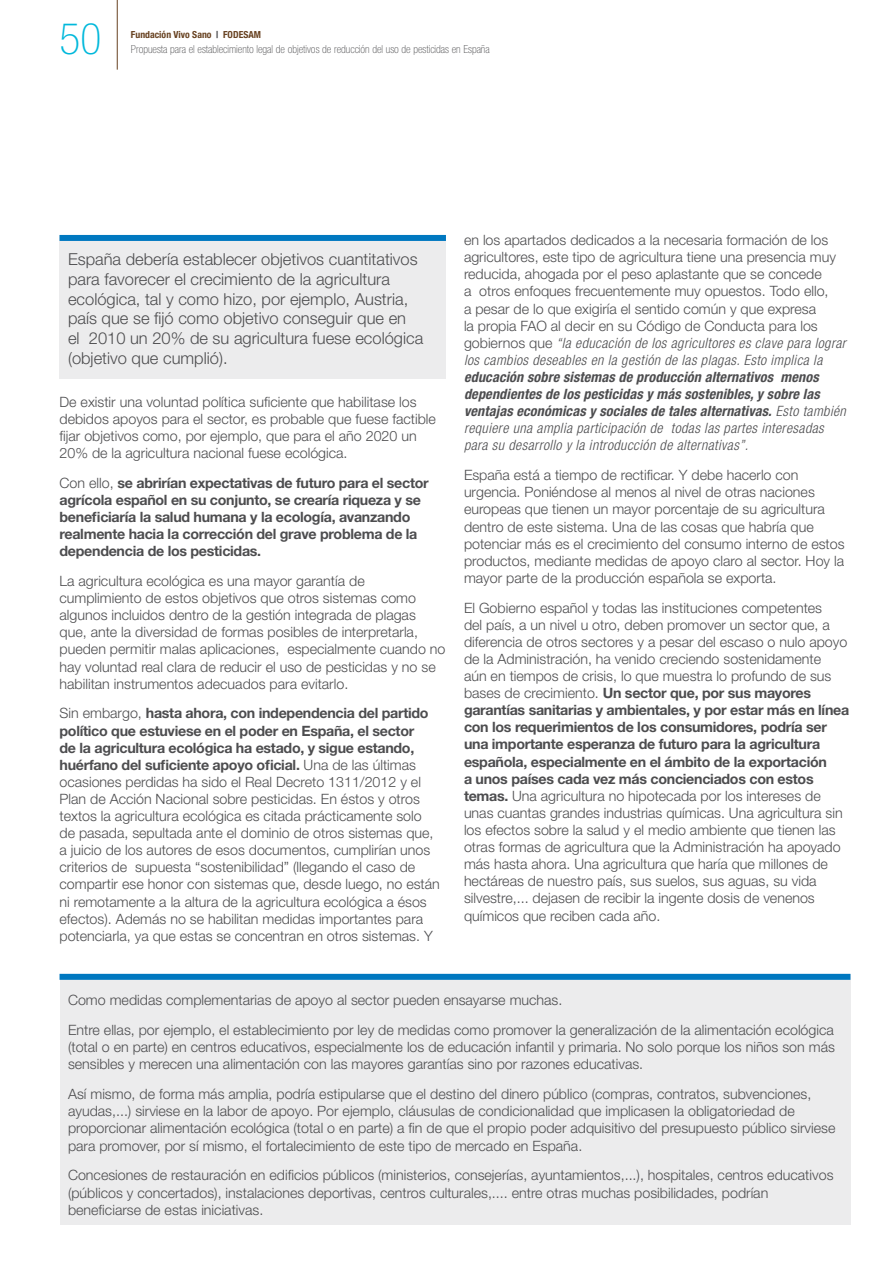
<style>
.page{position:relative;width:893px;height:1263px;background:#fff}
.page>*{position:absolute;margin:0;border:0;box-sizing:border-box;transform-origin:0 0}
.t1{font:100 condensed 43.5px "Helvetica Neue LT Std";color:#00b8db}
.t2{font:300 16.5px/19.8px "Helvetica Neue LT Std";color:#4d4d4f}
.t3{font:300 14.25px/17.1px "Helvetica Neue LT Std";color:#4d4d4f}
.t4{font:italic 700 condensed 14.25px/17.1px "Helvetica Neue LT Std";letter-spacing:.01em;color:#4d4d4f}
.t5{font:700 14.25px/17.1px "Helvetica Neue LT Std";letter-spacing:-.02em;color:#4d4d4f}
.t6{font:100 condensed 10.95px "Helvetica Neue LT Std";color:#4d4d4f}
.t7{font:700 condensed 9.75px "Helvetica Neue LT Std";color:#674120}
.s1{color:#4d4d4f}
.s2{font-weight:300}
.s3{font-weight:700}
.s4{font-style:italic;font-stretch:condensed}
</style>
<div class="page">
<div style="left:60px;top:235px;width:386px;height:143px;background:#ececed"></div>
<div style="left:60px;top:235px;width:386px;height:6px;background:#0078c0"></div>
<div style="left:60px;top:974px;width:790px;height:251px;background:#ececed"></div>
<div style="left:60px;top:974px;width:790px;height:6px;background:#0078c0"></div>
<hr style="left:117px;top:0;width:1px;height:70px;background:#674120">
<h1 class="t1" style="left:60px;top:14px;width:43px">50</h1>
<p class="t7" style="left:131px;top:29px;width:132px">Fundación Vivo Sano <span class="s1">|</span> FODESAM</p>
<p class="t6" style="left:131px;top:43px;width:360px">Propuesta para el establecimiento legal de objetivos de reducción del uso de pesticidas en España</p>
<p class="t2" style="left:68px;top:249px;width:357px">España debería establecer objetivos cuantitativos para favorecer el crecimiento de la agricultura ecológica, tal y como hizo, por ejemplo, Austria, país que se fijó como objetivo conseguir que en<br>el 2010 un 20% de su agricultura fuese ecológica (objetivo que cumplió).</p>
<p class="t3" style="left:60px;top:393px;width:378px">De existir una voluntad política suficiente que habilitase los debidos apoyos para el sector, es probable que fuese factible fijar objetivos como, por ejemplo, que para el año 2020 un 20% de la agricultura nacional fuese ecológica.</p>
<p class="t5" style="left:60px;top:474px;width:371px"><span class="s2">Con ello,</span> se abrirían expectativas de futuro para el sector agrícola español en su conjunto, se crearía riqueza y se beneficiaría la salud humana y la ecología, avanzando realmente hacia la corrección del grave problema de la dependencia de los pesticidas.</p>
<p class="t3" style="left:60px;top:572px;width:387px">La agricultura ecológica es una mayor garantía de cumplimiento de estos objetivos que otros sistemas como algunos incluidos dentro de la gestión integrada de plagas que, ante la diversidad de formas posibles de interpretarla, pueden permitir malas aplicaciones, especialmente cuando no hay voluntad real clara de reducir el uso de pesticidas y no se habilitan instrumentos adecuados para evitarlo.</p>
<p class="t3" style="left:60px;top:704px;width:382px">Sin embargo, <span class="s3">hasta ahora, con independencia del partido político que estuviese en el poder en España, el sector<br>de la agricultura ecológica ha estado, y sigue estando, huérfano del suficiente apoyo oficial.</span> Una de las últimas ocasiones perdidas ha sido el Real Decreto 1311/2012 y el Plan de Acción Nacional sobre pesticidas. En éstos y otros textos la agricultura ecológica es citada prácticamente solo de pasada, sepultada ante el dominio de otros sistemas que, a juicio de los autores de esos documentos, cumplirían unos criterios de supuesta “sostenibilidad” (llegando el caso de compartir ese honor con sistemas que, desde luego, no están ni remotamente a la altura de la agricultura ecológica a ésos efectos). Además no se habilitan medidas importantes para potenciarla, ya que estas se concentran en otros sistemas. Y</p>
<p class="t3" style="left:464px;top:231px;width:383px">en los apartados dedicados a la necesaria formación de los agricultores, este tipo de agricultura tiene una presencia muy reducida, ahogada por el peso aplastante que se concede<br>a otros enfoques frecuentemente muy opuestos. Todo ello,<br>a pesar de lo que exigiría el sentido común y que expresa<br>la propia FAO al decir en su Código de Conducta para los gobiernos que <span class="s4">“la educación de los agricultores es clave para lograr los cambios deseables en la gestión de las plagas. Esto implica la</span></p>
<p class="t4" style="left:464px;top:368px;width:383px">educación sobre sistemas de producción alternativos menos dependientes de los pesticidas y más sostenibles, y sobre las ventajas económicas y sociales de tales alternativas. <span class="s2">Esto también requiere una amplia participación de todas las partes interesadas para su desarrollo y la introducción de alternativas”.</span></p>
<p class="t3" style="left:464px;top:466px;width:382px">España está a tiempo de rectificar. Y debe hacerlo con urgencia. Poniéndose al menos al nivel de otras naciones europeas que tienen un mayor porcentaje de su agricultura dentro de este sistema. Una de las cosas que habría que potenciar más es el crecimiento del consumo interno de estos productos, mediante medidas de apoyo claro al sector. Hoy la mayor parte de la producción española se exporta.</p>
<p class="t3" style="left:464px;top:599px;width:387px">El Gobierno español y todas las instituciones competentes<br>del país, a un nivel u otro, deben promover un sector que, a diferencia de otros sectores y a pesar del escaso o nulo apoyo de la Administración, ha venido creciendo sostenidamente<br>aún en tiempos de crisis, lo que muestra lo profundo de sus bases de crecimiento. <span class="s3">Un sector que, por sus mayores garantías sanitarias y ambientales, y por estar más en línea con los requerimientos de los consumidores, podría ser una importante esperanza de futuro para la agricultura española, especialmente en el ámbito de la exportación<br>a unos países cada vez más concienciados con estos temas.</span> Una agricultura no hipotecada por los intereses de unas cuantas grandes industrias químicas. Una agricultura sin los efectos sobre la salud y el medio ambiente que tienen las otras formas de agricultura que la Administración ha apoyado más hasta ahora. Una agricultura que haría que millones de hectáreas de nuestro país, sus suelos, sus aguas, su vida silvestre,... dejasen de recibir la ingente dosis de venenos químicos que reciben cada año.</p>
<p class="t3" style="left:68px;top:985px;width:767px;line-height:29.8px">Como medidas complementarias de apoyo al sector pueden ensayarse muchas.<br>Entre ellas, por ejemplo, el establecimiento por ley de medidas como promover la generalización de la alimentación ecológica</p>
<p class="t3" style="left:68px;top:1038px;width:768px">(total o en parte) en centros educativos, especialmente los de educación infantil y primaria. No solo porque los niños son más sensibles y merecen una alimentación con las mayores garantías sino por razones educativas.</p>
<p class="t3" style="left:68px;top:1085px;width:769px">Así mismo, de forma más amplia, podría estipularse que el destino del dinero público (compras, contratos, subvenciones, ayudas,...) sirviese en la labor de apoyo. Por ejemplo, cláusulas de condicionalidad que implicasen la obligatoriedad de proporcionar alimentación ecológica (total o en parte) a fin de que el propio poder adquisitivo del presupuesto público sirviese para promover, por sí mismo, el fortalecimiento de este tipo de mercado en España.</p>
<p class="t3" style="left:68px;top:1166px;width:767px">Concesiones de restauración en edificios públicos (ministerios, consejerías, ayuntamientos,...), hospitales, centros educativos (públicos y concertados), instalaciones deportivas, centros culturales,.... entre otras muchas posibilidades, podrían beneficiarse de estas iniciativas.</p>
</div>
